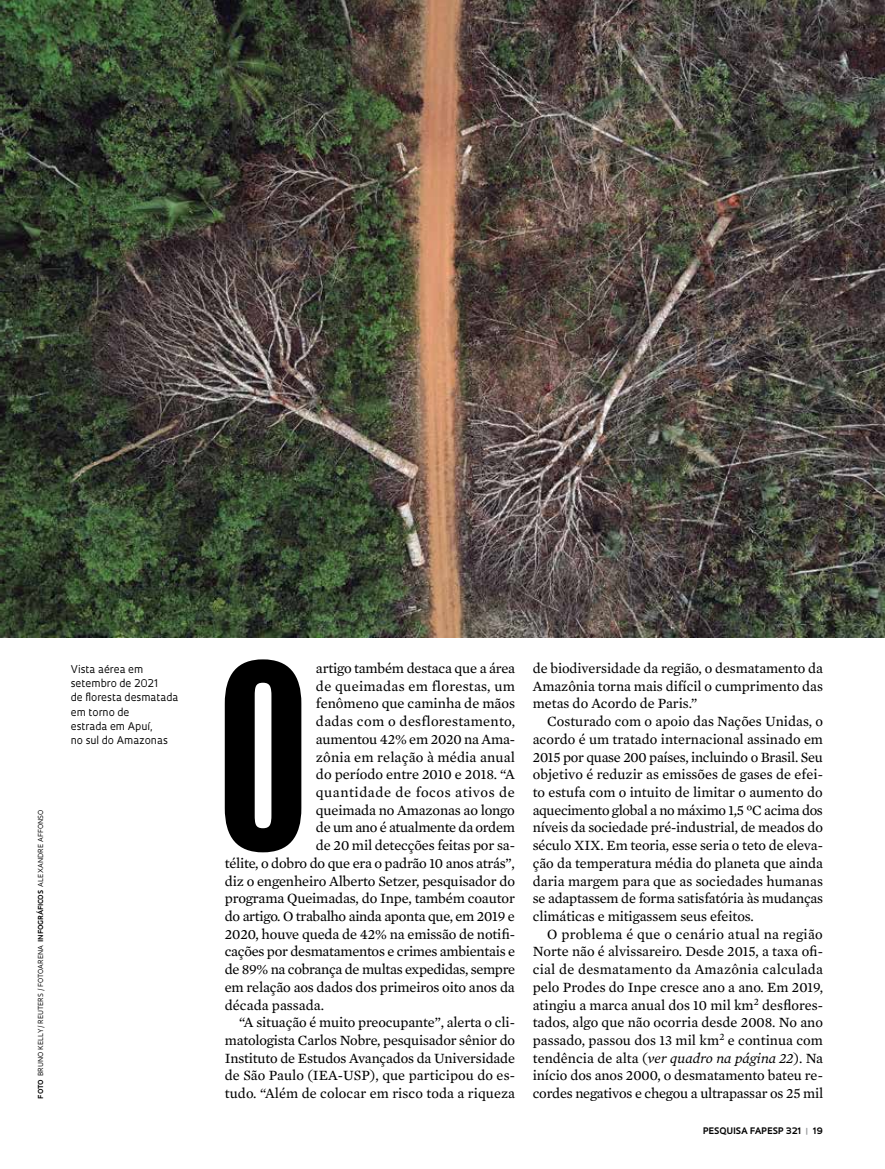
<style>
.page{position:relative;width:885px;height:1169px;background:#fff}
.page>*{position:absolute;margin:0;border:0;box-sizing:border-box;transform-origin:0 0}
.t1{font:240.75px "Swiss 924 BT Regular B";color:#000}
.t2{font:14.4px/17.7px "Mercury Text G2";letter-spacing:-.01em;color:#000;text-align:justify}
.t3{font:14.4px "Mercury Text G2";letter-spacing:.02em;color:#000}
.t4{font:14.4px "Mercury Text G2";letter-spacing:.01em;color:#000}
.t5{font:14.4px "Mercury Text G2";letter-spacing:.035em;color:#000}
.t6{font:10.35px/14.1px "Oculum";color:#000}
.t7{font:700 8.7px "Oculum";letter-spacing:.015em;color:#000}
.t8{font:6.75px "Oculum";letter-spacing:.02em;color:#000}
.t9{font:700 6.75px "Oculum";color:#000}
.s1{font-style:italic}
.s2{font-weight:700}
.s3{color:#939598}
</style>
<div class="page">
<img style="left:0;top:0;width:885px;height:637px">
<h1 class="t1" style="left:217px;top:613px;width:93px">O</h1>
<p class="t2" style="left:316px;top:658px;width:201px">artigo também destaca que a área</p>
<p class="t2" style="left:533px;top:658px;width:292px">de biodiversidade da região, o desmatamento da Amazônia torna mais difícil o cumprimento das metas do Acordo de Paris.”</p>
<p class="t2" style="left:533px;top:711px;width:292px;text-indent:14px">Costurado com o apoio das Nações Unidas, o acordo é um tratado internacional assinado em 2015 por quase 200 países, incluindo o Brasil. Seu objetivo é reduzir as emissões de gases de efei&shy;to estufa com o intuito de limitar o aumento do aquecimento global a no máximo 1,5 ºC acima dos níveis da sociedade pré-industrial, de meados do século XIX. Em teoria, esse seria o teto de eleva&shy;ção da temperatura média do planeta que ainda daria margem para que as sociedades humanas se adaptassem de forma satisfatória às mudanças climáticas e mitigassem seus efeitos.</p>
<p class="t2" style="left:533px;top:924px;width:292px;text-indent:14px">O problema é que o cenário atual na região Norte não é alvissareiro. Desde 2015, a taxa ofi&shy;cial de desmatamento da Amazônia calculada pelo Prodes do Inpe cresce ano a ano. Em 2019, atingiu a marca anual dos 10 mil km<sup>2</sup> desflores&shy;tados, algo que não ocorria desde 2008. No ano passado, passou dos 13 mil km<sup>2</sup> e continua com tendência de alta (<span class="s1">ver quadro na página 22</span>). Na início dos anos 2000, o desmatamento bateu re-</p>
<p class="t6" style="left:71px;top:662px;width:109px">Vista aérea em setembro de 2021<br>de floresta desmatada em torno de<br>estrada em Apuí,<br>no sul do Amazonas</p>
<p class="t3" style="left:316px;top:675px;width:201px">de queimadas em florestas, um</p>
<p class="t2" style="left:316px;top:694px;width:201px">fenômeno que caminha de mãos</p>
<p class="t3" style="left:316px;top:711px;width:201px">dadas com o desflorestamento,</p>
<p class="t2" style="left:316px;top:729px;width:201px">aumentou 42% em 2020 na Ama-</p>
<p class="t4" style="left:316px;top:746px;width:201px">zônia em relação à média anual</p>
<p class="t2" style="left:316px;top:765px;width:200px">do período entre 2010 e 2018. “A</p>
<p class="t5" style="left:316px;top:781px;width:200px">quantidade de focos ativos de</p>
<p class="t2" style="left:316px;top:800px;width:200px">queimada no Amazonas ao longo</p>
<p class="t2" style="left:316px;top:818px;width:200px">de um ano é atualmente da ordem</p>
<p class="t2" style="left:316px;top:835px;width:201px">de 20 mil detecções feitas por sa-</p>
<p class="t2" style="left:225px;top:853px;width:292px">télite, o dobro do que era o padrão 10 anos atrás”,</p>
<p class="t2" style="left:225px;top:871px;width:292px">diz o engenheiro Alberto Setzer, pesquisador do</p>
<p class="t2" style="left:225px;top:889px;width:292px">programa Queimadas, do Inpe, também coautor</p>
<p class="t2" style="left:225px;top:906px;width:292px">do artigo. O trabalho ainda aponta que, em 2019 e</p>
<p class="t2" style="left:225px;top:924px;width:292px">2020, houve queda de 42% na emissão de notifi-</p>
<p class="t2" style="left:225px;top:942px;width:292px">cações por desmatamentos e crimes ambientais e</p>
<p class="t2" style="left:225px;top:959px;width:292px">de 89% na cobrança de multas expedidas, sempre</p>
<p class="t2" style="left:225px;top:977px;width:292px">em relação aos dados dos primeiros oito anos da</p>
<p class="t2" style="left:225px;top:995px;width:101px">década passada.</p>
<p class="t2" style="left:239px;top:1012px;width:277px">“A situação é muito preocupante”, alerta o cli-</p>
<p class="t2" style="left:225px;top:1030px;width:292px">matologista Carlos Nobre, pesquisador sênior do</p>
<p class="t2" style="left:225px;top:1048px;width:292px">Instituto de Estudos Avançados da Universidade</p>
<p class="t2" style="left:225px;top:1066px;width:292px">de São Paulo (IEA-USP), que participou do es-</p>
<p class="t2" style="left:225px;top:1083px;width:292px">tudo. “Além de colocar em risco toda a riqueza</p>
<p class="t8" style="left:36px;top:1076px;width:268px;rotate:-90deg">BRUNO KELLY/REUTERS /FOTOARENA <span class="s2">INFOGRÁFICOS</span> ALEXANDRE AFFONSO</p>
<p class="t9" style="left:36px;top:1098px;width:20px;rotate:-90deg">FOTO</p>
<p class="t2" style="left:533px;top:1083px;width:292px">cordes negativos e chegou a ultrapassar os 25 mil</p>
<p class="t7" style="left:703px;top:1124px;width:122px">PESQUISA FAPESP 321 <span class="s3">|</span> 19</p>
</div>
